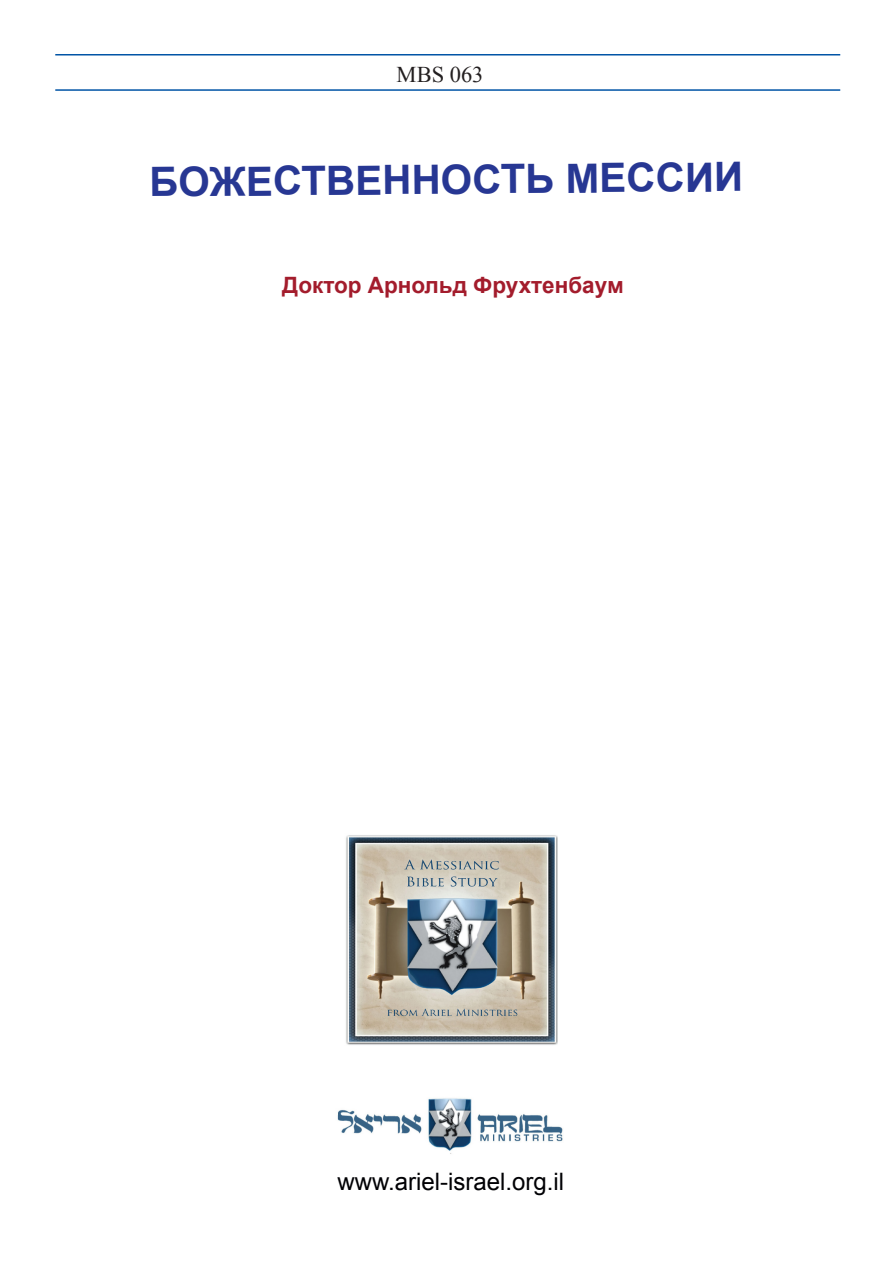
<style>
.page{position:relative;width:893px;height:1263px;background:#fff}
.page>*{position:absolute;margin:0;border:0;box-sizing:border-box;transform-origin:0 0}
.t1{font:700 40.5px "Arial";color:#273793}
.t2{font:24px "Arial";color:#000004}
.t3{font:700 22.5px "Arial";color:#a31c2c}
.t4{font:22.5px "Times New Roman";color:#231f20}
</style>
<div class="page">
<img style="left:337px;top:1098px;width:226px;height:56px">
<img style="left:346px;top:835px;width:211px;height:210px">
<hr style="left:55px;top:54px;width:785px;height:2px;background:#0154a6">
<hr style="left:55px;top:89px;width:785px;height:2px;background:#0154a6">
<p class="t4" style="left:397px;top:59px;width:88px">MBS 063</p>
<p class="t1" style="left:150px;top:153px;width:596px">БОЖЕСТВЕННОСТЬ МЕССИИ</p>
<p class="t3" style="left:282px;top:270px;width:343px">Доктор Арнольд Фрухтенбаум</p>
<p class="t2" style="left:338px;top:1166px;width:228px">www.ariel-israel.org.il</p>
</div>
